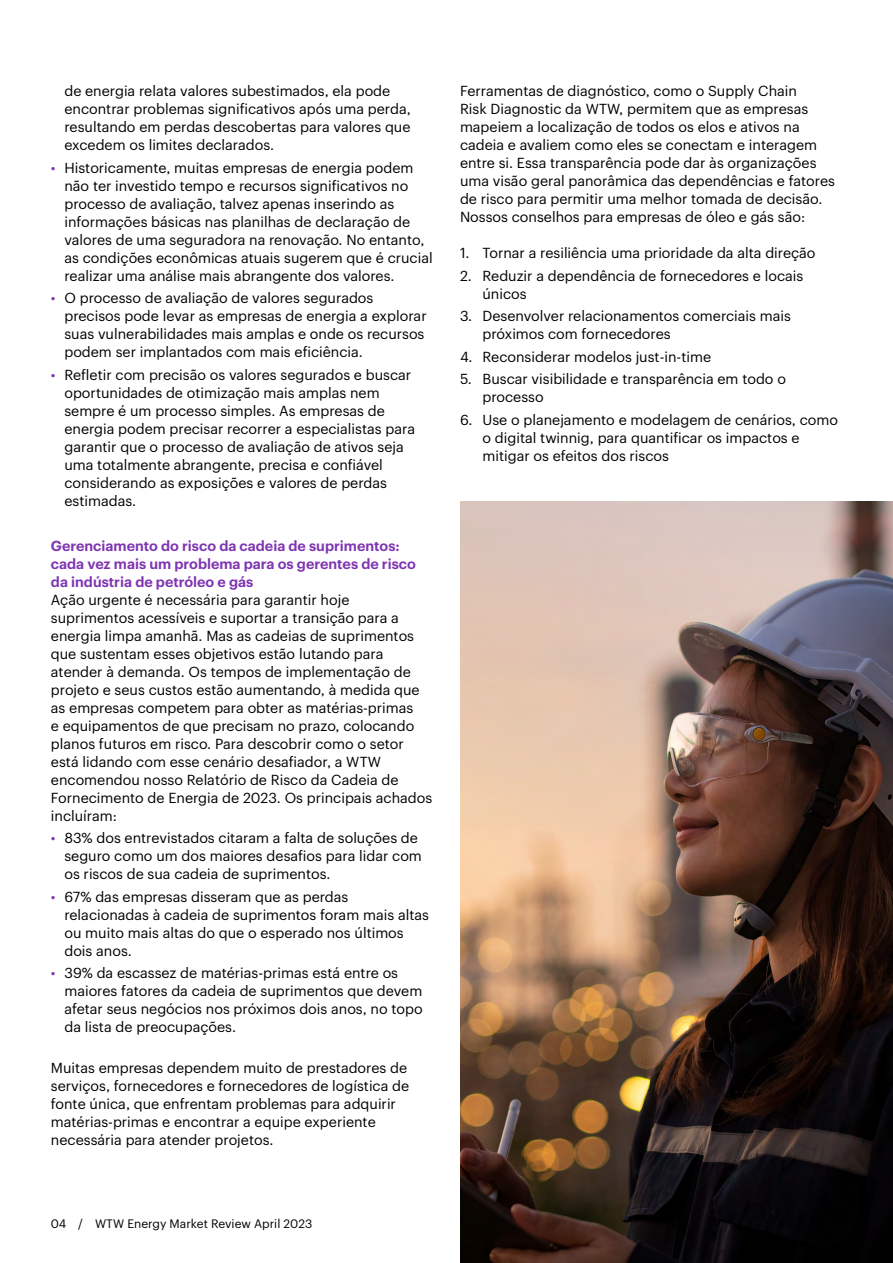
<style>
.page{position:relative;width:893px;height:1263px;background:#fff}
.page>*{position:absolute;margin:0;border:0;box-sizing:border-box;transform-origin:0 0}
.t1{font:14.25px/18px "Graphik";color:#000}
.t2{font:600 14.25px/18px "Graphik";color:#7f35b2}
.t3{font:12px "Graphik";color:#000}
.s1{color:#7f35b2}
</style>
<div class="page">
<img style="left:460px;top:502px;width:433px;height:761px">
<p class="t1" style="left:64px;top:81px;width:348px">de energia relata valores subestimados, ela pode encontrar problemas significativos após uma perda, resultando em perdas descobertas para valores que excedem os limites declarados.</p>
<p class="t1" style="left:64px;top:157px;width:370px;text-indent:-13px"><span class="s1">•</span> Historicamente, muitas empresas de energia podem não ter investido tempo e recursos significativos no processo de avaliação, talvez apenas inserindo as informações básicas nas planilhas de declaração de valores de uma seguradora na renovação. No entanto, as condições econômicas atuais sugerem que é crucial realizar uma análise mais abrangente dos valores.</p>
<p class="t1" style="left:64px;top:288px;width:364px;text-indent:-13px"><span class="s1">•</span> O processo de avaliação de valores segurados precisos pode levar as empresas de energia a explorar suas vulnerabilidades mais amplas e onde os recursos podem ser implantados com mais eficiência.</p>
<p class="t1" style="left:64px;top:364px;width:352px;text-indent:-13px"><span class="s1">•</span> Refletir com precisão os valores segurados e buscar oportunidades de otimização mais amplas nem sempre é um processo simples. As empresas de energia podem precisar recorrer a especialistas para garantir que o processo de avaliação de ativos seja uma totalmente abrangente, precisa e confiável considerando as exposições e valores de perdas estimadas.</p>
<p class="t2" style="left:51px;top:535px;width:367px">Gerenciamento do risco da cadeia de suprimentos: cada vez mais um problema para os gerentes de risco da indústria de petróleo e gás</p>
<p class="t1" style="left:51px;top:589px;width:383px">Ação urgente é necessária para garantir hoje suprimentos acessíveis e suportar a transição para a energia limpa amanhã. Mas as cadeias de suprimentos que sustentam esses objetivos estão lutando para atender à demanda. Os tempos de implementação de projeto e seus custos estão aumentando, à medida que as empresas competem para obter as matérias-primas<br>e equipamentos de que precisam no prazo, colocando planos futuros em risco. Para descobrir como o setor está lidando com esse cenário desafiador, a WTW encomendou nosso Relatório de Risco da Cadeia de Fornecimento de Energia de 2023. Os principais achados incluíram:</p>
<p class="t1" style="left:64px;top:828px;width:359px;text-indent:-13px"><span class="s1">•</span> 83% dos entrevistados citaram a falta de soluções de seguro como um dos maiores desafios para lidar com os riscos de sua cadeia de suprimentos.</p>
<p class="t1" style="left:64px;top:886px;width:366px;text-indent:-13px"><span class="s1">•</span> 67% das empresas disseram que as perdas relacionadas à cadeia de suprimentos foram mais altas ou muito mais altas do que o esperado nos últimos dois anos.</p>
<p class="t1" style="left:64px;top:963px;width:360px;text-indent:-13px"><span class="s1">•</span> 39% da escassez de matérias-primas está entre os maiores fatores da cadeia de suprimentos que devem afetar seus negócios nos próximos dois anos, no topo da lista de preocupações.</p>
<p class="t1" style="left:51px;top:1057px;width:360px">Muitas empresas dependem muito de prestadores de serviços, fornecedores e fornecedores de logística de fonte única, que enfrentam problemas para adquirir matérias-primas e encontrar a equipe experiente necessária para atender projetos.</p>
<p class="t1" style="left:460px;top:81px;width:377px">Ferramentas de diagnóstico, como o Supply Chain<br>Risk Diagnostic da WTW, permitem que as empresas mapeiem a localização de todos os elos e ativos na cadeia e avaliem como eles se conectam e interagem entre si. Essa transparência pode dar às organizações uma visão geral panorâmica das dependências e fatores de risco para permitir uma melhor tomada de decisão.<br>Nossos conselhos para empresas de óleo e gás são:</p>
<p class="t1" style="left:460px;top:243px;width:357px">1. Tornar a resiliência uma prioridade da alta direção</p>
<p class="t1" style="left:482px;top:265px;width:322px;text-indent:-23px">2. Reduzir a dependência de fornecedores e locais únicos</p>
<p class="t1" style="left:482px;top:306px;width:310px;text-indent:-23px">3. Desenvolver relacionamentos comerciais mais próximos com fornecedores</p>
<p class="t1" style="left:460px;top:346px;width:253px">4. Reconsiderar modelos just-in-time</p>
<p class="t1" style="left:482px;top:369px;width:305px;text-indent:-23px">5. Buscar visibilidade e transparência em todo o processo</p>
<p class="t1" style="left:482px;top:409px;width:357px;text-indent:-23px">6. Use o planejamento e modelagem de cenários, como o digital twinnig, para quantificar os impactos e mitigar os efeitos dos riscos</p>
<p class="t3" style="left:51px;top:1215px;width:263px">04 / WTW Energy Market Review April 2023</p>
</div>
